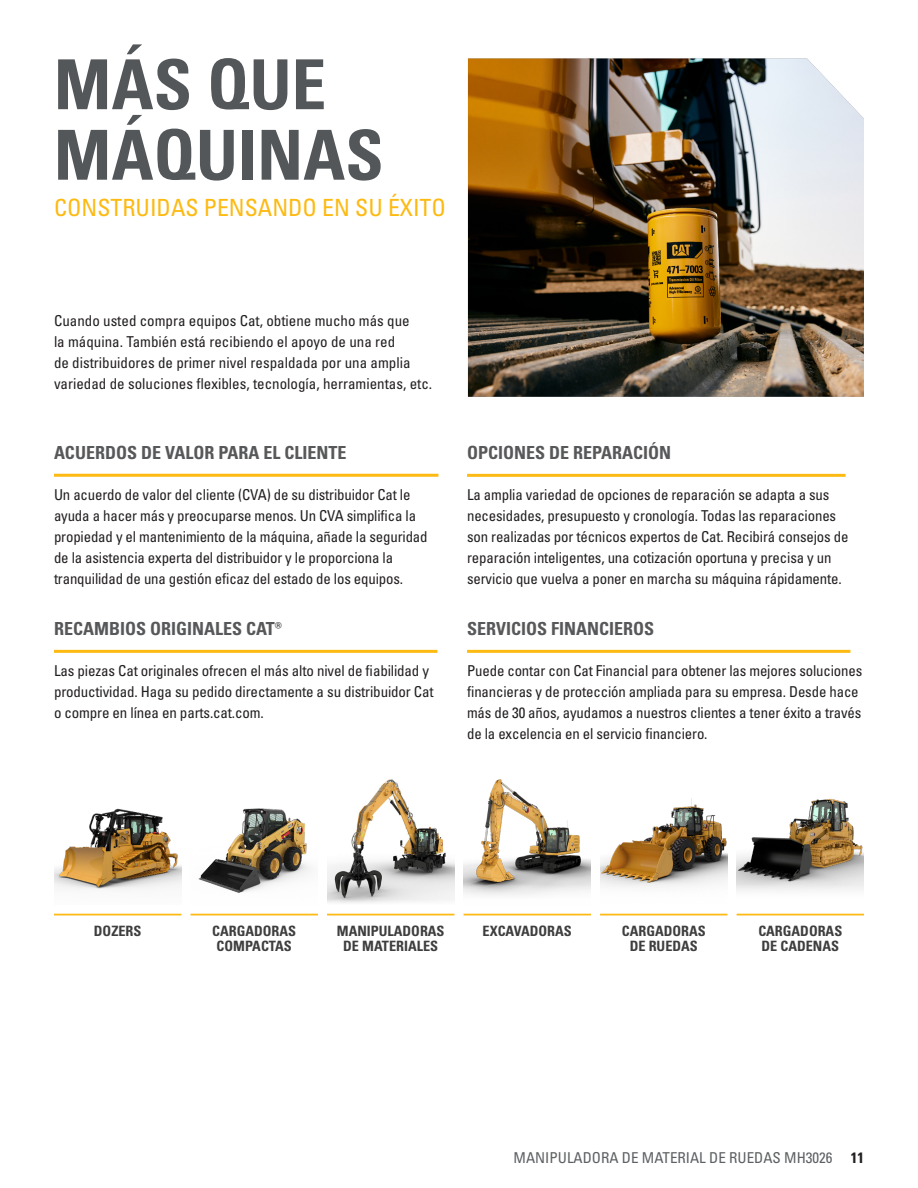
<style>
.page{position:relative;width:918px;height:1188px;background:#fff}
.page>*{position:absolute;margin:0;border:0;box-sizing:border-box;transform-origin:0 0}
.Headline_xl_gray{font:69px/70.5px "Univers LTCYR 67 Bold Cond";color:#535759}
.Subhead_small_yellow{font:condensed 23.7px "Univers LTCYR 57";color:#fcba13}
.Subhead_small_gray{font:18px "Univers LTCYR 67 Bold Cond";color:#57585a}
.Body_copy{font:condensed 15px/21px "Univers LT Std";letter-spacing:-.01em;color:#231f20}
.t1{font:condensed 15px "Univers LTCYR 57";color:#5d6163}
.t2{font:14.25px/15px "Univers LTCYR 67 Bold Cond";color:#3e3e3f;text-align:center}
.s1{font-family:"Univers LTCYR 67 Bold Cond";font-stretch:normal;color:#231f20}
</style>
<div class="page">
<hr style="left:54px;top:474px;width:384px;height:3px;background:#fcba13">
<hr style="left:467px;top:474px;width:379px;height:3px;background:#fcba13">
<hr style="left:54px;top:650px;width:383px;height:3px;background:#fcba13">
<hr style="left:467px;top:650px;width:383px;height:3px;background:#fcba13">
<img style="left:468px;top:58px;width:396px;height:339px">
<hr style="left:600px;top:914px;width:127px;height:1px;background:#fcba13">
<hr style="left:54px;top:914px;width:127px;height:1px;background:#fcba13">
<hr style="left:464px;top:914px;width:127px;height:1px;background:#fcba13">
<hr style="left:191px;top:914px;width:127px;height:1px;background:#fcba13">
<hr style="left:327px;top:914px;width:127px;height:1px;background:#fcba13">
<img style="left:54px;top:808px;width:127px;height:82px">
<img style="left:198px;top:808px;width:112px;height:85px">
<img style="left:327px;top:779px;width:127px;height:124px">
<img style="left:464px;top:779px;width:127px;height:116px">
<img style="left:600px;top:798px;width:127px;height:89px">
<hr style="left:737px;top:914px;width:127px;height:1px;background:#fcba13">
<img style="left:737px;top:798px;width:127px;height:93px">
<p class="Headline_xl_gray" style="left:54px;top:48px;width:331px">MÁS QUE<br>MÁQUINAS</p>
<p class="Subhead_small_yellow" style="left:54px;top:192px;width:393px">CONSTRUIDAS PENSANDO EN SU ÉXITO</p>
<p class="Body_copy" style="left:54px;top:310px;width:380px">Cuando usted compra equipos Cat, obtiene mucho más que<br>la máquina. También está recibiendo el apoyo de una red<br>de distribuidores de primer nivel respaldada por una amplia variedad de soluciones flexibles, tecnología, herramientas, etc.</p>
<p class="Subhead_small_gray" style="left:54px;top:442px;width:294px">ACUERDOS DE VALOR PARA EL CLIENTE</p>
<p class="Subhead_small_gray" style="left:467px;top:442px;width:206px">OPCIONES DE REPARACIÓN</p>
<p class="Body_copy" style="left:54px;top:484px;width:375px">Un acuerdo de valor del cliente (CVA) de su distribuidor Cat le ayuda a hacer más y preocuparse menos. Un CVA simplifica la propiedad y el mantenimiento de la máquina, añade la seguridad de la asistencia experta del distribuidor y le proporciona la tranquilidad de una gestión eficaz del estado de los equipos.</p>
<p class="Body_copy" style="left:467px;top:484px;width:383px">La amplia variedad de opciones de reparación se adapta a sus necesidades, presupuesto y cronología. Todas las reparaciones son realizadas por técnicos expertos de Cat. Recibirá consejos de reparación inteligentes, una cotización oportuna y precisa y un servicio que vuelva a poner en marcha su máquina rápidamente.</p>
<p class="Subhead_small_gray" style="left:54px;top:618px;width:230px">RECAMBIOS ORIGINALES CAT®</p>
<p class="Subhead_small_gray" style="left:467px;top:618px;width:189px">SERVICIOS FINANCIEROS</p>
<p class="Body_copy" style="left:54px;top:660px;width:381px">Las piezas Cat originales ofrecen el más alto nivel de fiabilidad y productividad. Haga su pedido directamente a su distribuidor Cat o compre en línea en parts.cat.com.</p>
<p class="Body_copy" style="left:467px;top:660px;width:397px">Puede contar con Cat Financial para obtener las mejores soluciones financieras y de protección ampliada para su empresa. Desde hace más de 30 años, ayudamos a nuestros clientes a tener éxito a través de la excelencia en el servicio financiero.</p>
<p class="t2" style="left:94px;top:923px;width:49px">DOZERS</p>
<p class="t2" style="left:483px;top:923px;width:91px">EXCAVADORAS</p>
<p class="t2" style="left:622px;top:923px;width:85px">CARGADORAS<br>DE RUEDAS</p>
<p class="t2" style="left:212px;top:923px;width:85px">CARGADORAS<br>COMPACTAS</p>
<p class="t2" style="left:337px;top:923px;width:109px">MANIPULADORAS<br>DE MATERIALES</p>
<p class="t2" style="left:758px;top:923px;width:85px;text-align:left">CARGADORAS<br>DE CADENAS</p>
<p class="t1" style="left:514px;top:1148px;width:352px">MANIPULADORA DE MATERIAL DE RUEDAS MH3026 <span class="s1">11</span></p>
</div>
